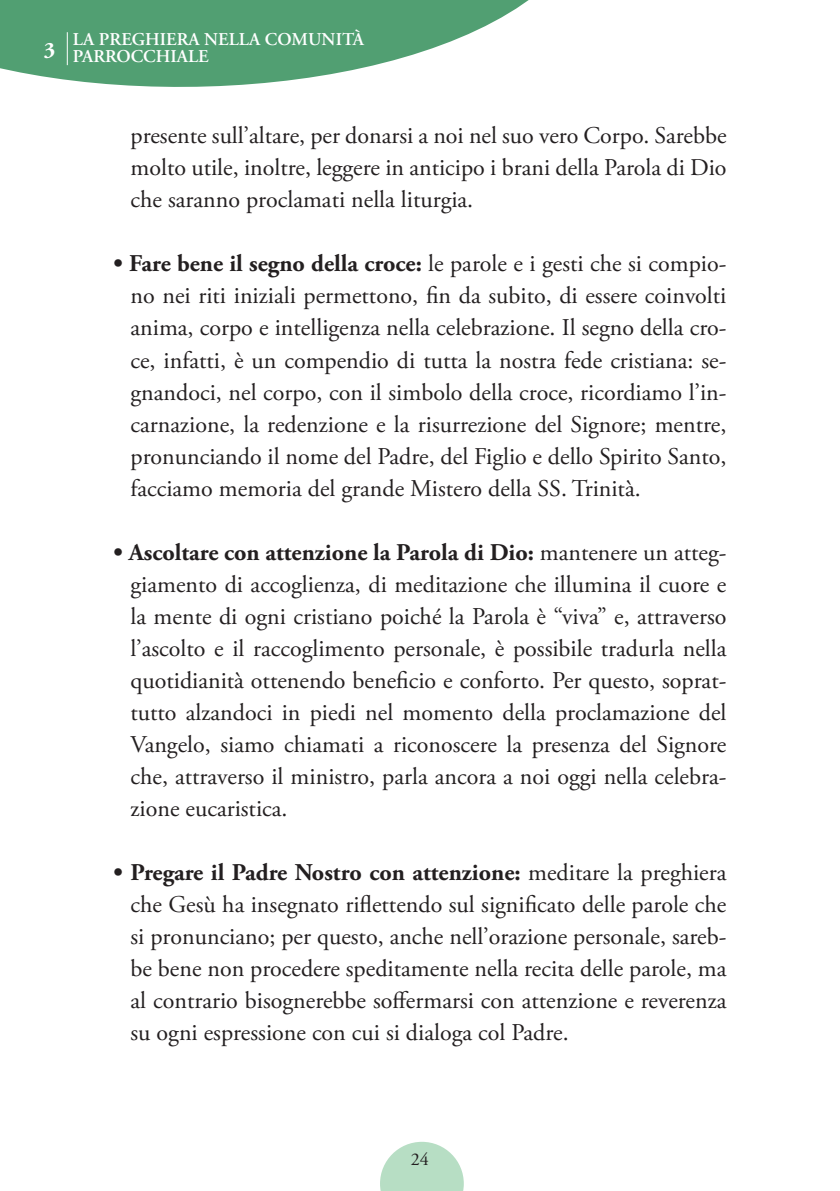
<style>
.page{position:relative;width:840px;height:1191px;background:#fff}
.page>*{position:absolute;margin:0;border:0;box-sizing:border-box;transform-origin:0 0}
.t1{font:24px/32px "Adobe Garamond Pro";color:#231f20;text-align:justify}
.t2{font:700 22px "Adobe Garamond Pro";color:#fff}
.t3{font:600 18px "Adobe Garamond Pro";color:#fff}
.t4{font:18px "Adobe Garamond Pro";color:#231f20}
.s1{font-weight:700}
</style>
<div class="page">
<svg style="left:380px;top:1141px;width:83px;height:50px"></svg>
<svg style="left:0;top:0;width:529px;height:87px;fill:#519f72"></svg>
<hr style="left:67px;top:32px;width:1px;height:33px;background:#fff">
<p class="t2" style="left:44px;top:37px;width:13px">3</p>
<p class="t3" style="left:73px;top:29px;width:292px">LA PREGHIERA NELLA COMUNITÀ</p>
<p class="t3" style="left:73px;top:46px;width:137px">PARROCCHIALE</p>
<p class="t1" style="left:130px;top:121px;width:597px">presente sull’altare, per donarsi a noi nel suo vero Corpo. Sarebbe molto utile, inoltre, leggere in anticipo i brani della Parola di Dio che saranno proclamati nella liturgia.</p>
<p class="t1" style="left:130px;top:249px;width:597px;text-indent:-17px"><span class="s1">• Fare bene il segno della croce:</span> le parole e i gesti che si compio&shy;no nei riti iniziali permettono, fin da subito, di essere coinvolti anima, corpo e intelligenza nella celebrazione. Il segno della cro&shy;ce, infatti, è un compendio di tutta la nostra fede cristiana: se&shy;gnandoci, nel corpo, con il simbolo della croce, ricordiamo l’in&shy;carnazione, la redenzione e la risurrezione del Signore; mentre, pronunciando il nome del Padre, del Figlio e dello Spirito Santo, facciamo memoria del grande Mistero della SS. Trinità.</p>
<p class="t1" style="left:130px;top:537px;width:597px;text-indent:-17px"><span class="s1">• Ascoltare con attenzione la Parola di Dio:</span> mantenere un atteg&shy;giamento di accoglienza, di meditazione che illumina il cuore e la mente di ogni cristiano poiché la Parola è “viva” e, attraverso l’ascolto e il raccoglimento personale, è possibile tradurla nella quotidianità ottenendo beneficio e conforto. Per questo, soprat&shy;tutto alzandoci in piedi nel momento della proclamazione del Vangelo, siamo chiamati a riconoscere la presenza del Signore che, attraverso il ministro, parla ancora a noi oggi nella celebra&shy;zione eucaristica.</p>
<p class="t1" style="left:130px;top:857px;width:597px;text-indent:-17px"><span class="s1">• Pregare il Padre Nostro con attenzione:</span> meditare la preghiera che Gesù ha insegnato riflettendo sul significato delle parole che si pronunciano; per questo, anche nell’orazione personale, sareb&shy;be bene non procedere speditamente nella recita delle parole, ma al contrario bisognerebbe soffermarsi con attenzione e reverenza su ogni espressione con cui si dialoga col Padre.</p>
<p class="t4" style="left:411px;top:1148px;width:19px">24</p>
</div>
